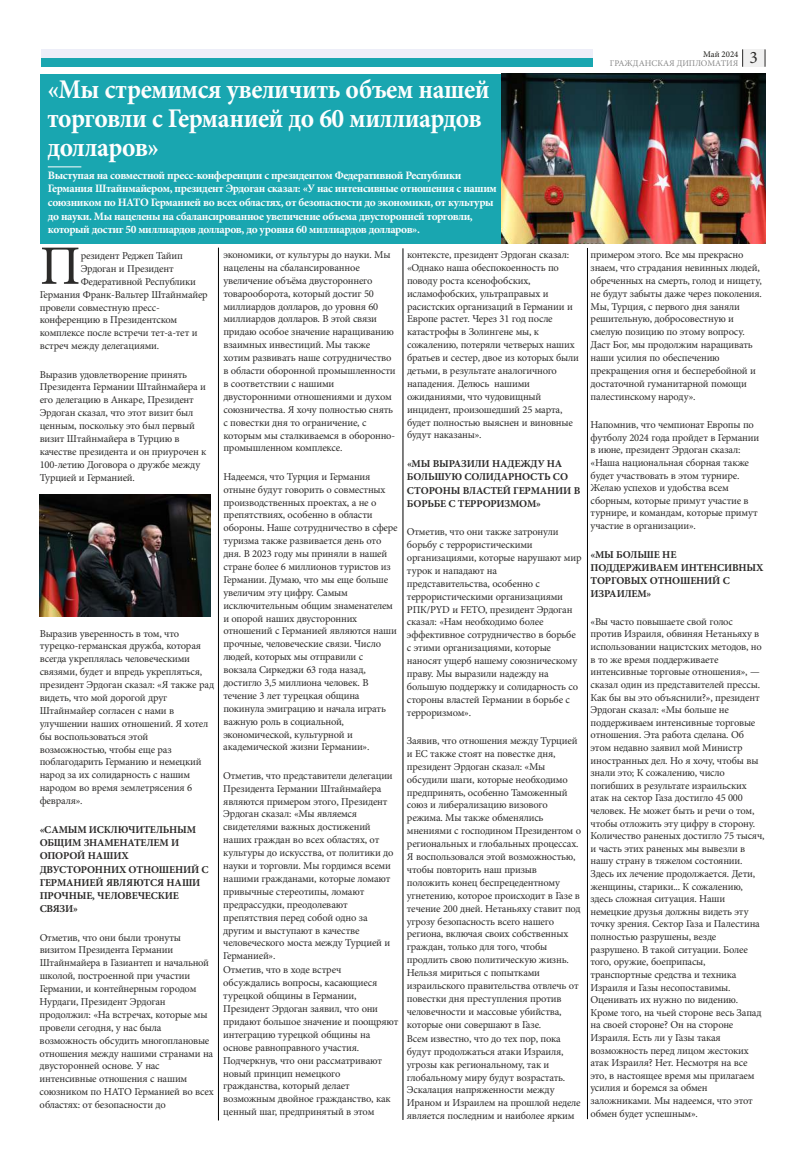
<style>
.page{position:relative;width:807px;height:1166px;background:#fff}
.page>*{position:absolute;margin:0;border:0;box-sizing:border-box;transform-origin:0 0}
.t1{font:55.65px "Minion Pro";color:#2b2a29}
.t2{font:700 27.04px/28.8px "Minion Pro";letter-spacing:-.02em;color:#fefefe;scale:.94 1}
.t3{font:17.5px "Minion Pro";color:#2b2a29}
.t4{font:700 11.38px/13.7px "Minion Pro";letter-spacing:-.035em;color:#fefefe}
.t5{font:10.5px/12.9px "Minion Pro";letter-spacing:-.02em;color:#2b2a29}
.t6{font:700 10.5px/13.2px "Minion Pro";letter-spacing:-.02em;color:#2b2a29}
.t7{font:8.75px "Minion Pro";color:#898989}
.t8{font:8.75px "Minion Pro";color:#1c1b17}
</style>
<div class="page">
<div style="left:742px;top:49px;width:22px;height:18px;background:#f0f0f0"></div>
<svg style="left:764px;top:49px;width:1px;height:18px"></svg>
<svg style="left:742px;top:49px;width:1px;height:18px"></svg>
<div style="left:41px;top:58px;width:551px;height:9px;background:#19a6b0"></div>
<div style="left:41px;top:49px;width:551px;height:9px;background:#edeef8"></div>
<div style="left:41px;top:74px;width:723px;height:169px;background:#19a6b0"></div>
<hr style="left:218px;top:248px;width:1px;height:872px;background:#000">
<hr style="left:402px;top:248px;width:1px;height:872px;background:#000">
<hr style="left:587px;top:248px;width:1px;height:871px;background:#000">
<hr style="left:48px;top:166px;width:33px;height:1px;background:#fff">
<img style="left:501px;top:74px;width:263px;height:169px">
<img style="left:40px;top:494px;width:171px;height:122px">
<h2 class="t2" style="left:47px;top:77px;width:472px">«Мы стремимся увеличить объем нашей торговли с Германией до 60 миллиардов долларов»</h2>
<p class="t4" style="left:48px;top:169px;width:450px">Выступая на совместной пресс-конференции с президентом Федеративной Республики Германия Штайнмайером, президент Эрдоган сказал: «У нас интенсивные отношения с нашим союзником по НАТО Германией во всех областях, от безопасности до экономики, от культуры до науки. Мы нацелены на сбалансированное увеличение объема двусторонней торговли, который достиг 50 миллиардов долларов, до уровня 60 миллиардов долларов».</p>
<h1 class="t1" style="left:40px;top:243px;width:42px">П</h1>
<p class="t5" style="left:81px;top:250px;width:104px">резидент Реджеп Тайип</p>
<p class="t5" style="left:81px;top:263px;width:94px">Эрдоган и Президент</p>
<p class="t5" style="left:81px;top:276px;width:117px">Федеративной Республики</p>
<p class="t5" style="left:40px;top:289px;width:169px">Германия Франк-Вальтер Штайнмайер</p>
<p class="t5" style="left:40px;top:302px;width:121px">провели совместную пресс-</p>
<p class="t5" style="left:40px;top:315px;width:139px">конференцию в Президентском</p>
<p class="t5" style="left:40px;top:327px;width:159px">комплексе после встречи тет-а-тет и</p>
<p class="t5" style="left:40px;top:340px;width:121px">встреч между делегациями.</p>
<p class="t5" style="left:40px;top:369px;width:168px">Выразив удовлетворение принять<br>Президента Германии Штайнмайера и его делегацию в Анкаре, Президент<br>Эрдоган сказал, что этот визит был ценным, поскольку это был первый визит Штайнмайера в Турцию в качестве президента и он приурочен к<br>100-летию Договора о дружбе между<br>Турцией и Германией.</p>
<p class="t5" style="left:40px;top:628px;width:176px">Выразив уверенность в том, что турецко-германская дружба, которая всегда укреплялась человеческими связями, будет и впредь укрепляться, президент Эрдоган сказал: «Я также рад видеть, что мой дорогой друг<br>Штайнмайер согласен с нами в улучшении наших отношений. Я хотел бы воспользоваться этой возможностью, чтобы еще раз поблагодарить Германию и немецкий народ за их солидарность с нашим народом во время землетрясения 6 февраля».</p>
<p class="t6" style="left:40px;top:824px;width:170px">«САМЫМ ИСКЛЮЧИТЕЛЬНЫМ<br>ОБЩИМ ЗНАМЕНАТЕЛЕМ И<br>ОПОРОЙ НАШИХ<br>ДВУСТОРОННИХ ОТНОШЕНИЙ С<br>ГЕРМАНИЕЙ ЯВЛЯЮТСЯ НАШИ<br>ПРОЧНЫЕ, ЧЕЛОВЕЧЕСКИЕ<br>СВЯЗИ»</p>
<p class="t5" style="left:40px;top:931px;width:175px">Отметив, что они были тронуты визитом Президента Германии<br>Штайнмайера в Газиантеп и начальной школой, построенной при участии<br>Германии, и контейнерным городом<br>Нурдаги, Президент Эрдоган продолжил: «На встречах, которые мы провели сегодня, у нас была возможность обсудить многоплановые отношения между нашими странами на двусторонней основе. У нас интенсивные отношения с нашим союзником по НАТО Германией во всех областях: от безопасности до</p>
<p class="t5" style="left:223px;top:249px;width:174px">экономики, от культуры до науки. Мы нацелены на сбалансированное увеличение объёма двустороннего товарооборота, который достиг 50 миллиардов долларов, до уровня 60 миллиардов долларов. В этой связи придаю особое значение наращиванию взаимных инвестиций. Мы также хотим развивать наше сотрудничество в области оборонной промышленности в соответствии с нашими двусторонними отношениями и духом союзничества. Я хочу полностью снять с повестки дня то ограничение, с которым мы сталкиваемся в оборонно&shy;промышленном комплексе.</p>
<p class="t5" style="left:223px;top:471px;width:176px">Надеемся, что Турция и Германия отныне будут говорить о совместных производственных проектах, а не о препятствиях, особенно в области обороны. Наше сотрудничество в сфере туризма также развивается день ото дня. В 2023 году мы приняли в нашей стране более 6 миллионов туристов из<br>Германии. Думаю, что мы еще больше увеличим эту цифру. Самым исключительным общим знаменателем и опорой наших двусторонних отношений с Германией являются наши прочные, человеческие связи. Число людей, которых мы отправили с вокзала Сиркеджи 63 года назад, достигло 3,5 миллиона человек. В течение 3 лет турецкая община покинула эмиграцию и начала играть важную роль в социальной, экономической, культурной и академической жизни Германии».</p>
<p class="t5" style="left:223px;top:770px;width:172px">Отметив, что представители делегации<br>Президента Германии Штайнмайера являются примером этого, Президент<br>Эрдоган сказал: «Мы являемся свидетелями важных достижений наших граждан во всех областях, от культуры до искусства, от политики до науки и торговли. Мы гордимся всеми нашими гражданами, которые ломают привычные стереотипы, ломают предрассудки, преодолевают препятствия перед собой одно за другим и выступают в качестве человеческого моста между Турцией и<br>Германией».</p>
<p class="t5" style="left:223px;top:964px;width:176px">Отметив, что в ходе встреч обсуждались вопросы, касающиеся турецкой общины в Германии,<br>Президент Эрдоган заявил, что они придают большое значение и поощряют интеграцию турецкой общины на основе равноправного участия.<br>Подчеркнув, что они рассматривают новый принцип немецкого гражданства, который делает возможным двойное гражданство, как ценный шаг, предпринятый в этом</p>
<p class="t5" style="left:407px;top:249px;width:173px">контексте, президент Эрдоган сказал: «Однако наша обеспокоенность по поводу роста ксенофобских, исламофобских, ультраправых и расистских организаций в Германии и<br>Европе растет. Через 31 год после катастрофы в Золингене мы, к сожалению, потеряли четверых наших братьев и сестер, двое из которых были детьми, в результате аналогичного нападения. Делюсь нашими ожиданиями, что чудовищный инцидент, произошедший 25 марта, будет полностью выяснен и виновные будут наказаны».</p>
<p class="t6" style="left:407px;top:458px;width:175px">«МЫ ВЫРАЗИЛИ НАДЕЖДУ НА<br>БОЛЬШУЮ СОЛИДАРНОСТЬ СО<br>СТОРОНЫ ВЛАСТЕЙ ГЕРМАНИИ В<br>БОРЬБЕ С ТЕРРОРИЗМОМ»</p>
<p class="t5" style="left:407px;top:526px;width:176px">Отметив, что они также затронули борьбу с террористическими организациями, которые нарушают мир турок и нападают на представительства, особенно с террористическими организациями<br>РПК/PYD и FETO, президент Эрдоган сказал: «Нам необходимо более эффективное сотрудничество в борьбе с этими организациями, которые наносят ущерб нашему союзническому праву. Мы выразили надежду на большую поддержку и солидарность со стороны властей Германии в борьбе с терроризмом».</p>
<p class="t5" style="left:406px;top:735px;width:175px">Заявив, что отношения между Турцией и ЕС также стоят на повестке дня, президент Эрдоган сказал: «Мы обсудили шаги, которые необходимо предпринять, особенно Таможенный союз и либерализацию визового режима. Мы также обменялись мнениями с господином Президентом о региональных и глобальных процессах.<br>Я воспользовался этой возможностью, чтобы повторить наш призыв положить конец беспрецедентному угнетению, которое происходит в Газе в течение 200 дней. Нетаньяху ставит под угрозу безопасность всего нашего региона, включая своих собственных граждан, только для того, чтобы продлить свою политическую жизнь.<br>Нельзя мириться с попытками израильского правительства отвлечь от повестки дня преступления против человечности и массовые убийства, которые они совершают в Газе.</p>
<p class="t5" style="left:406px;top:1033px;width:175px">Всем известно, что до тех пор, пока будут продолжаться атаки Израиля, угрозы как региональному, так и глобальному миру будут возрастать.<br>Эскалация напряженности между Ираном и Израилем на прошлой неделе является последним и наиболее ярким</p>
<p class="t8" style="left:702px;top:50px;width:37px">Май 2024</p>
<p class="t7" style="left:609px;top:60px;width:130px">ГРАЖДАНСКАЯ ДИПЛОМАТИЯ</p>
<h3 class="t3" style="left:749px;top:51px;width:10px">3</h3>
<p class="t5" style="left:590px;top:249px;width:173px">примером этого. Все мы прекрасно знаем, что страдания невинных людей, обреченных на смерть, голод и нищету, не будут забыты даже через поколения.<br>Мы, Турция, с первого дня заняли решительную, добросовестную и смелую позицию по этому вопросу.<br>Даст Бог, мы продолжим наращивать наши усилия по обеспечению прекращения огня и бесперебойной и достаточной гуманитарной помощи палестинскому народу».</p>
<p class="t5" style="left:590px;top:419px;width:170px;line-height:12.6px">Напомнив, что чемпионат Европы по футболу 2024 года пройдет в Германии в июне, президент Эрдоган сказал: «Наша национальная сборная также будет участвовать в этом турнире.<br>Желаю успехов и удобства всем сборным, которые примут участие в турнире, и командам, которые примут участие в организации».</p>
<p class="t6" style="left:590px;top:549px;width:174px;line-height:13px">«МЫ БОЛЬШЕ НЕ<br>ПОДДЕРЖИВАЕМ ИНТЕНСИВНЫХ<br>ТОРГОВЫХ ОТНОШЕНИЙ С<br>ИЗРАИЛЕМ»</p>
<p class="t5" style="left:590px;top:616px;width:175px;line-height:12.6px">«Вы часто повышаете свой голос против Израиля, обвиняя Нетаньяху в использовании нацистских методов, но в то же время поддерживаете интенсивные торговые отношения», — сказал один из представителей прессы.<br>Как бы вы это объяснили?», президент Эрдоган сказал: «Мы больше не поддерживаем интенсивные торговые отношения. Эта работа сделана. Об этом недавно заявил мой Министр иностранных дел. Но я хочу, чтобы вы знали это; К сожалению, число погибших в результате израильских атак на сектор Газа достигло 45 000 человек. Не может быть и речи о том, чтобы отложить эту цифру в сторону.<br>Количество раненых достигло 75 тысяч, и часть этих раненых мы вывезли в нашу страну в тяжелом состоянии.<br>Здесь их лечение продолжается. Дети, женщины, старики... К сожалению, здесь сложная ситуация. Наши немецкие друзья должны видеть эту точку зрения. Сектор Газа и Палестина полностью разрушены, везде разрушено. В такой ситуации. Более того, оружие, боеприпасы, транспортные средства и техника Израиля и Газы несопоставимы.<br>Оценивать их нужно по видению.<br>Кроме того, на чьей стороне весь Запад на своей стороне? Он на стороне Израиля. Есть ли у Газы такая возможность перед лицом жестоких атак Израиля? Нет. Несмотря на все это, в настоящее время мы прилагаем усилия и боремся за обмен заложниками. Мы надеемся, что этот обмен будет успешным».</p>
</div>
